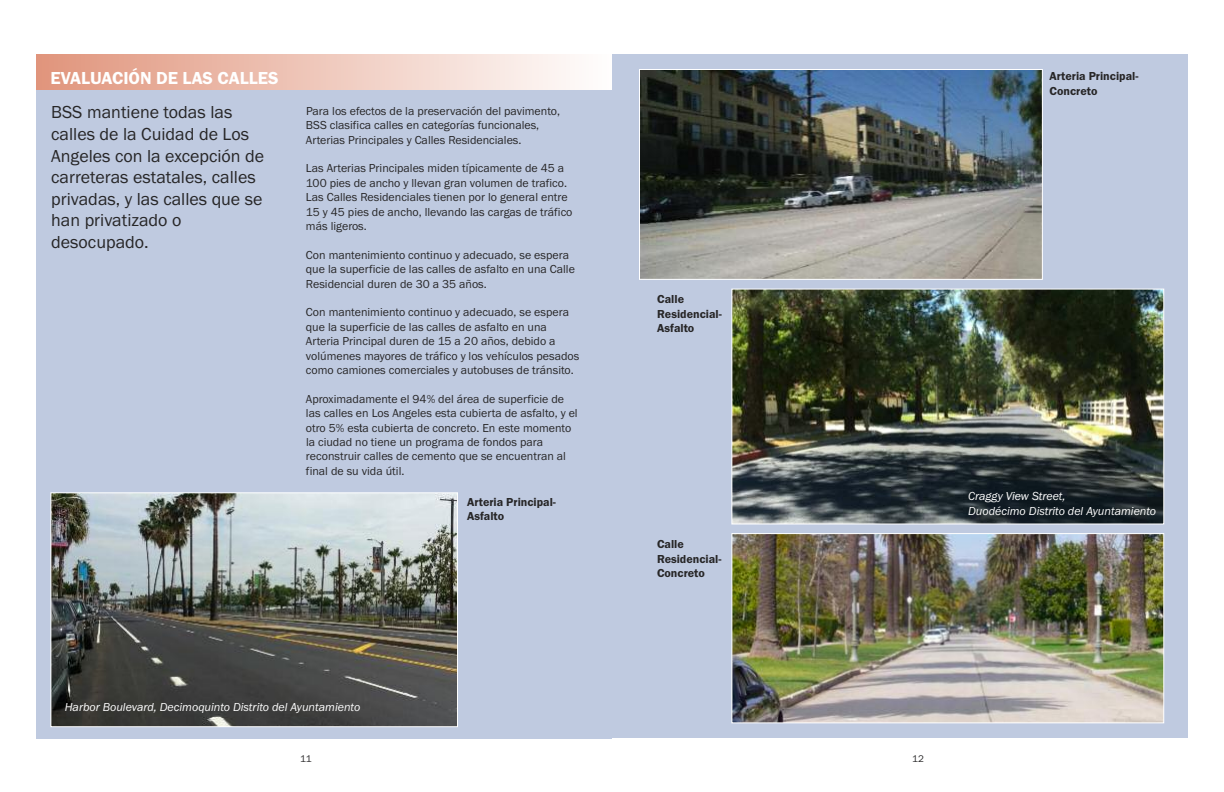
<style>
.page{position:relative;width:1224px;height:792px;background:#fff}
.page>*{position:absolute;margin:0;border:0;box-sizing:border-box;transform-origin:0 0}
.t1{font:18px/21.6px "Franklin Gothic";color:#272627}
.t2{font:600 18px "Franklin Gothic";color:#fff}
.t3{font:12px/14.4px "Franklin Gothic";color:#272627}
.t4{font:italic 12px/14.4px "Franklin Gothic";color:#fff}
.t5{font:600 12px/14.4px "Franklin Gothic";color:#272627}
.t6{font:10px "Franklin Gothic";color:#272627}
.s1{font-family:"Arial"}
</style>
<div class="page">
<div style="left:612px;top:54px;width:576px;height:684px;background:#bfcae0"></div>
<div style="left:36px;top:90px;width:576px;height:648px;background:#bfcae0"></div>
<img style="left:52px;top:494px;width:404px;height:231px">
<div style="left:50px;top:492px;width:408px;height:235px;border:1px solid #fff"></div>
<img style="left:733px;top:291px;width:429px;height:232px">
<div style="left:731px;top:289px;width:433px;height:236px;border:1px solid #fff"></div>
<img style="left:641px;top:71px;width:400px;height:207px">
<div style="left:639px;top:69px;width:404px;height:211px;border:1px solid #fff"></div>
<img style="left:733px;top:535px;width:429px;height:186px">
<div style="left:731px;top:533px;width:433px;height:190px;border:1px solid #fff"></div>
<div style="left:36px;top:54px;width:576px;height:36px;background:linear-gradient(to right,#e0947c,#fffefe)"></div>
<h1 class="t2" style="left:50px;top:67px;width:230px">EVALUACIÓN DE LAS CALLES</h1>
<h1 class="t1" style="left:51px;top:101px;width:215px">BSS mantiene todas las calles de la Cuidad de Los<br>Angeles con la excepción de carreteras estatales, calles privadas, y las calles que se han privatizado o desocupado.</h1>
<p class="t3" style="left:306px;top:103px;width:256px">Para los efectos de la preservación del pavimento,<br>BSS clasifica calles en categorías funcionales,<br>Arterias Principales y Calles Residenciales.</p>
<p class="t3" style="left:306px;top:161px;width:268px">Las Arterias Principales miden típicamente de 45 a 100 pies de ancho y llevan gran volumen de trafico.<br>Las Calles Residenciales tienen por lo general entre 15 y 45 pies de ancho, llevando las cargas de tráfico más ligeros.</p>
<p class="t3" style="left:306px;top:247px;width:271px">Con mantenimiento continuo y adecuado, se espera que la superficie de las calles de asfalto en una Calle<br>Residencial duren de 30 a 35 años.</p>
<p class="t3" style="left:306px;top:305px;width:275px">Con mantenimiento continuo y adecuado, se espera que la superficie de las calles de asfalto en una Arteria Principal duren de 15 a 20 años, debido a volúmenes mayores de tráfico y los vehículos pesados como camiones comerciales y autobuses de tránsito.</p>
<p class="t3" style="left:306px;top:391px;width:273px">Aproximadamente el 94% del área de superficie de las calles en Los Angeles esta cubierta de asfalto, y el otro 5% es<span class="s1">t</span>a cubierta de concreto. En este momento la ciudad no tiene un programa de fondos para reconstruir calles de cemento que se encuentran al final de su vida útil.</p>
<p class="t5" style="left:467px;top:494px;width:90px">Arteria Principal-<br>Asfalto</p>
<p class="t5" style="left:657px;top:292px;width:66px">Calle<br>Residencial-<br>Asfalto</p>
<p class="t5" style="left:657px;top:537px;width:66px">Calle<br>Residencial-<br>Concreto</p>
<p class="t5" style="left:1050px;top:69px;width:90px">Arteria Principal-<br>Concreto</p>
<p class="t4" style="left:968px;top:489px;width:189px">Craggy View Street,<br>Duodécimo Distrito del Ayuntamiento</p>
<p class="t4" style="left:65px;top:700px;width:297px">Harbor Boulevard, Decimoquinto Distrito del Ayuntamiento</p>
<p class="t6" style="left:300px;top:753px;width:13px">11</p>
<p class="t6" style="left:912px;top:753px;width:13px">12</p>
</div>
